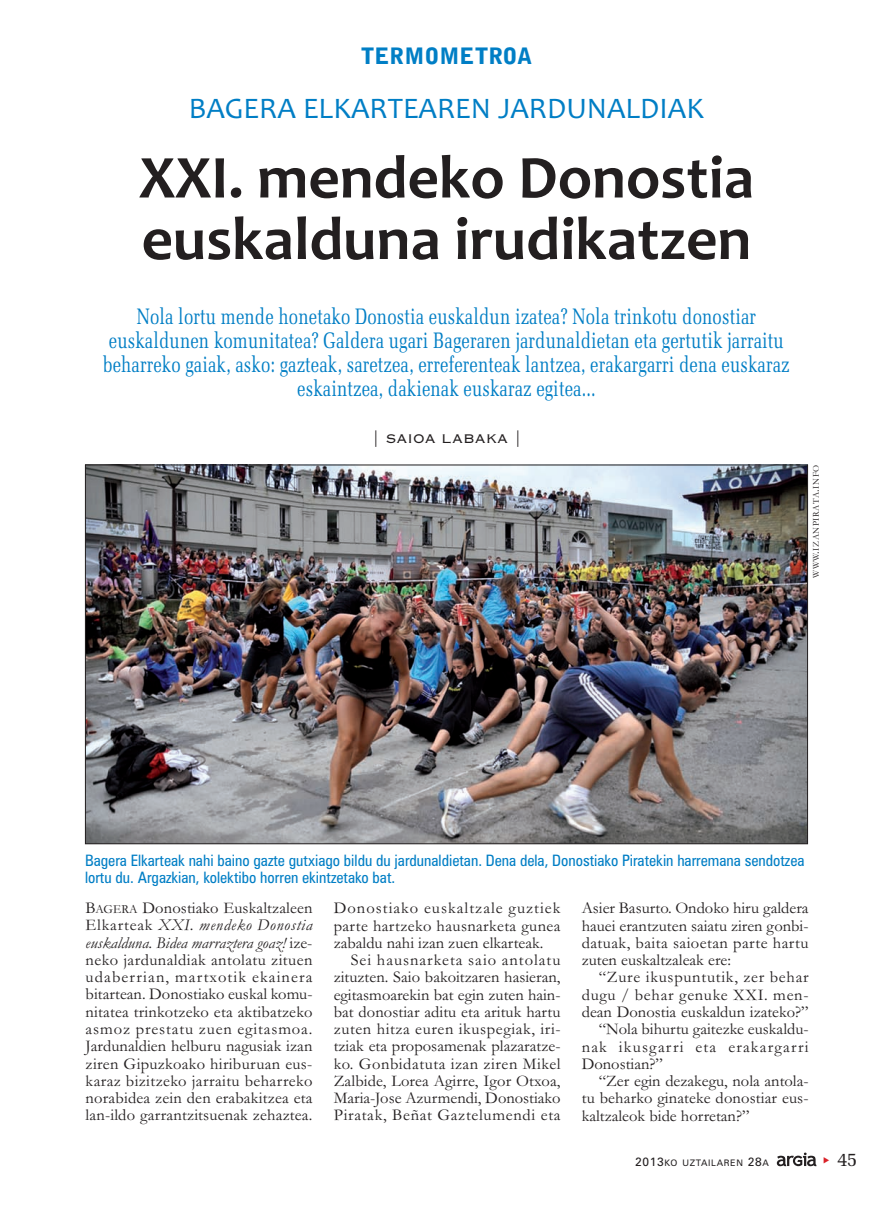
<style>
.page{position:relative;width:893px;height:1212px;background:#fff}
.page>*{position:absolute;margin:0;border:0;box-sizing:border-box;transform-origin:0 0}
.t1{font:700 61.5px/61.5px "Candara";color:#231f20}
.t2{font:30px "Candara";color:#007ec5}
.t3{font:22.5px/24px "Memoir Condensed";color:#007ec5;text-align:center}
.t4{font:900 22.5px "Bell Gothic Std";color:#007ec5}
.t5{font:19.5px "Memoir";color:#231f20}
.t6{font:16.5px/17.2px "Garamond";letter-spacing:.01em;color:#231f20;text-align:justify}
.t7{font:16.5px "Garamond";letter-spacing:.045em;color:#231f20}
.t8{font:16.5px "Garamond";letter-spacing:.07em;color:#231f20}
.t9{font:16.5px "Copperplate Gothic BT";color:#231f20}
.t10{font:condensed 15.75px/17.2px "Zurich BT";color:#007ec5}
.t11{font:9px "Zurich BT";letter-spacing:.075em;color:#231f20}
.t12{font:9px "Garamond";letter-spacing:.06em;color:#231f20}
.s1{font-size:12px}
.s2{font-size:12.3px}
.s3{font-style:italic}
</style>
<div class="page">
<svg style="left:777px;top:1152px;width:39px;height:14px"></svg>
<img style="left:87px;top:467px;width:719px;height:375px">
<h3 class="t4" style="left:361px;top:43px;width:173px">TERMOMETROA</h3>
<h2 class="t2" style="left:189px;top:97px;width:517px">BAGERA ELKARTEAREN JARDUNALDIAK</h2>
<h1 class="t1" style="left:139px;top:153px;width:616px">XXI. mendeko Donostia euskalduna irudikatzen</h1>
<p class="t3" style="left:103px;top:306px;width:688px">Nola lortu mende honetako Donostia euskaldun izatea? Nola trinkotu donostiar euskaldunen komunitatea? Galdera ugari Bageraren jardunaldietan eta gertutik jarraitu beharreko gaiak, asko: gazteak, saretzea, erreferenteak lantzea, erakargarri dena euskaraz eskaintzea, dakienak euskaraz egitea...</p>
<p class="t9" style="left:372px;top:428px;width:152px">| SAIOA LABAKA |</p>
<p class="t12" style="left:813px;top:578px;width:115px;rotate:-90deg">WWW<span class="s1">.</span>IZANPIRATA<span class="s1">.</span>INFO</p>
<p class="t10" style="left:85px;top:853px;width:721px">Bagera Elkarteak nahi baino gazte gutxiago bildu du jardunaldietan. Dena dela, Donostiako Piratekin harremana sendotzea lortu du. Argazkian, kolektibo horren ekintzetako bat.</p>
<p class="t6" style="left:86px;top:901px;width:228px">B<span class="s2">AGERA</span> Donostiako Euskaltzaleen Elkarteak <span class="s3">XXI. mendeko Donostia euskalduna. Bidea marraztera goaz!</span> ize&shy;neko jardunaldiak antolatu zituen udaberrian, martxotik ekainera bitartean. Donostiako euskal komu&shy;nitatea trinkotzeko eta aktibatzeko asmoz prestatu zuen egitasmoa.<br>Jardunaldien helburu nagusiak izan ziren Gipuzkoako hiriburuan eus&shy;karaz bizitzeko jarraitu beharreko norabidea zein den erabakitzea eta lan-ildo garrantzitsuenak zehaztea.</p>
<p class="t6" style="left:334px;top:901px;width:228px">Donostiako euskaltzale guztiek parte hartzeko hausnarketa gunea zabaldu nahi izan zuen elkarteak.</p>
<p class="t6" style="left:334px;top:953px;width:228px;text-indent:17px">Sei hausnarketa saio antolatu zituzten. Saio bakoitzaren hasieran, egitasmoarekin bat egin zuten hain&shy;bat donostiar aditu eta arituk hartu zuten hitza euren ikuspegiak, iri&shy;tziak eta proposamenak plazaratze&shy;ko. Gonbidatuta izan ziren Mikel Zalbide, Lorea Agirre, Igor Otxoa, Maria-Jose Azurmendi, Donostiako Piratak, Beñat Gaztelumendi eta</p>
<p class="t6" style="left:582px;top:901px;width:228px">Asier Basurto. Ondoko hiru galdera hauei erantzuten saiatu ziren gonbi&shy;datuak, baita saioetan parte hartu zuten euskaltzaleak ere:</p>
<p class="t7" style="left:599px;top:971px;width:211px">“Zure ikuspuntutik, zer behar</p>
<p class="t7" style="left:582px;top:989px;width:228px">dugu / behar genuke XXI. men-</p>
<p class="t6" style="left:582px;top:1005px;width:228px">dean Donostia euskaldun izateko?”</p>
<p class="t6" style="left:599px;top:1022px;width:211px">“Nola bihurtu gaitezke euskaldu-</p>
<p class="t8" style="left:582px;top:1040px;width:228px">nak ikusgarri eta erakargarri</p>
<p class="t6" style="left:582px;top:1057px;width:83px">Donostian?”</p>
<p class="t6" style="left:599px;top:1074px;width:211px">“Zer egin dezakegu, nola antola-</p>
<p class="t6" style="left:582px;top:1091px;width:228px">tu beharko ginateke donostiar eus-</p>
<p class="t6" style="left:582px;top:1108px;width:169px">kaltzaleok bide horretan?”</p>
<p class="t11" style="left:635px;top:1160px;width:135px"><span class="s1">2013</span>KO UZTAILAREN <span class="s1">28</span>A</p>
<p class="t5" style="left:837px;top:1147px;width:22px">45</p>
</div>
